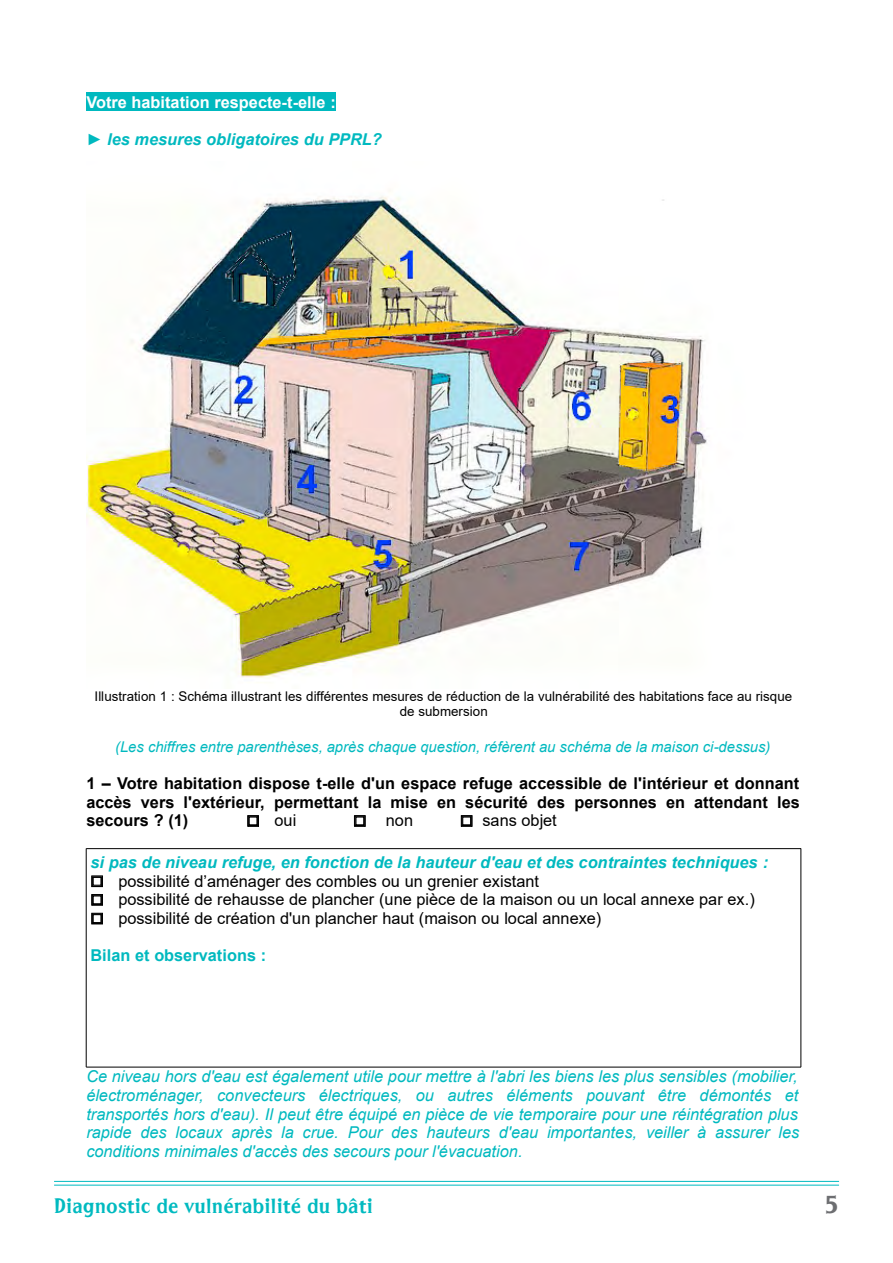
<style>
.page{position:relative;width:893px;height:1263px;background:#fff}
.page>*{position:absolute;margin:0;border:0;box-sizing:border-box;transform-origin:0 0}
.t1{font:25.5px "Sprocket BT";color:#6d6e71}
.t2{font:21px "Sprocket BT";color:#00bac0}
.t3{font:italic 16.35px/18.8px "Arial";color:#00b9bf;text-align:justify}
.t4{font:16.35px "Arial";color:#000}
.t5{font:700 16.35px/18.8px "Arial";color:#000;text-align:justify}
.t6{font:italic 700 16.35px "Arial";color:#00b9bf}
.t7{font:700 16.35px "Arial";color:#fff}
.t8{font:700 16.35px "Arial";color:#00b9bf}
.t9{font:italic 14.85px "Arial";letter-spacing:-.005em;color:#00b9bf}
.t10{font:13.35px/15.5px "Arial";color:#000;text-align:center}
</style>
<div class="page">
<hr style="left:54px;top:1181px;width:785px;height:1px;background:#00bac0">
<hr style="left:54px;top:1185px;width:785px;height:1px;background:#00bac0">
<div style="left:86px;top:93px;width:240px;height:18px;background:#00b9bf"></div>
<hr style="left:326px;top:93px;width:4px;height:18px;background:#00b9bf">
<div style="left:330px;top:93px;width:6px;height:18px;background:#00b9bf"></div>
<svg style="left:247px;top:815px;width:12px;height:12px"></svg>
<svg style="left:354px;top:815px;width:12px;height:12px"></svg>
<svg style="left:461px;top:815px;width:12px;height:12px"></svg>
<hr style="left:86px;top:848px;width:715px;height:1px;background:#000">
<hr style="left:86px;top:1067px;width:715px;height:1px;background:#000">
<hr style="left:86px;top:848px;width:1px;height:219px;background:#000">
<hr style="left:801px;top:848px;width:1px;height:219px;background:#000">
<svg style="left:91px;top:875px;width:12px;height:12px"></svg>
<svg style="left:91px;top:894px;width:12px;height:12px"></svg>
<svg style="left:91px;top:913px;width:12px;height:11px"></svg>
<img style="left:86px;top:196px;width:621px;height:483px">
<p class="t7" style="left:86px;top:93px;width:251px">Votre habitation respecte-t-elle :</p>
<p class="t6" style="left:86px;top:133px;width:297px">► les mesures obligatoires du PPRL?</p>
<p class="t10" style="left:95px;top:690px;width:699px">Illustration 1 : Schéma illustrant les différentes mesures de réduction de la vulnérabilité des habitations face au risque de submersion</p>
<p class="t9" style="left:115px;top:741px;width:657px">(Les chiffres entre parenthèses, après chaque question, réfèrent au schéma de la maison ci-dessus)</p>
<p class="t5" style="left:86px;top:774px;width:715px">1 – Votre habitation dispose t-elle d'un espace refuge accessible de l'intérieur et donnant accès vers l'extérieur, permettant la mise en sécurité des personnes en attendant les secours ? (1)</p>
<p class="t4" style="left:247px;top:814px;width:51px">□ oui</p>
<p class="t4" style="left:353px;top:814px;width:61px">□ non</p>
<p class="t4" style="left:460px;top:814px;width:98px">□ sans objet</p>
<p class="t6" style="left:91px;top:856px;width:679px">si pas de niveau refuge, en fonction de la hauteur d'eau et des contraintes techniques :</p>
<p class="t4" style="left:91px;top:875px;width:450px">□ possibilité d’aménager des combles ou un grenier existant</p>
<p class="t4" style="left:91px;top:893px;width:666px">□ possibilité de rehausse de plancher (une pièce de la maison ou un local annexe par ex.)</p>
<p class="t4" style="left:91px;top:912px;width:512px">□ possibilité de création d'un plancher haut (maison ou local annexe)</p>
<p class="t8" style="left:91px;top:946px;width:177px">Bilan et observations :</p>
<p class="t3" style="left:86px;top:1068px;width:714px">Ce niveau hors d'eau est également utile pour mettre à l'abri les biens les plus sensibles (mobilier, électroménager, convecteurs électriques, ou autres éléments pouvant être démontés et transportés hors d'eau). Il peut être équipé en pièce de vie temporaire pour une réintégration plus rapide des locaux après la crue. Pour des hauteurs d'eau importantes, veiller à assurer les conditions minimales d'accès des secours pour l'évacuation.</p>
<p class="t2" style="left:54px;top:1193px;width:320px">Diagnostic de vulnérabilité du bâti</p>
<h1 class="t1" style="left:825px;top:1189px;width:16px">5</h1>
</div>
